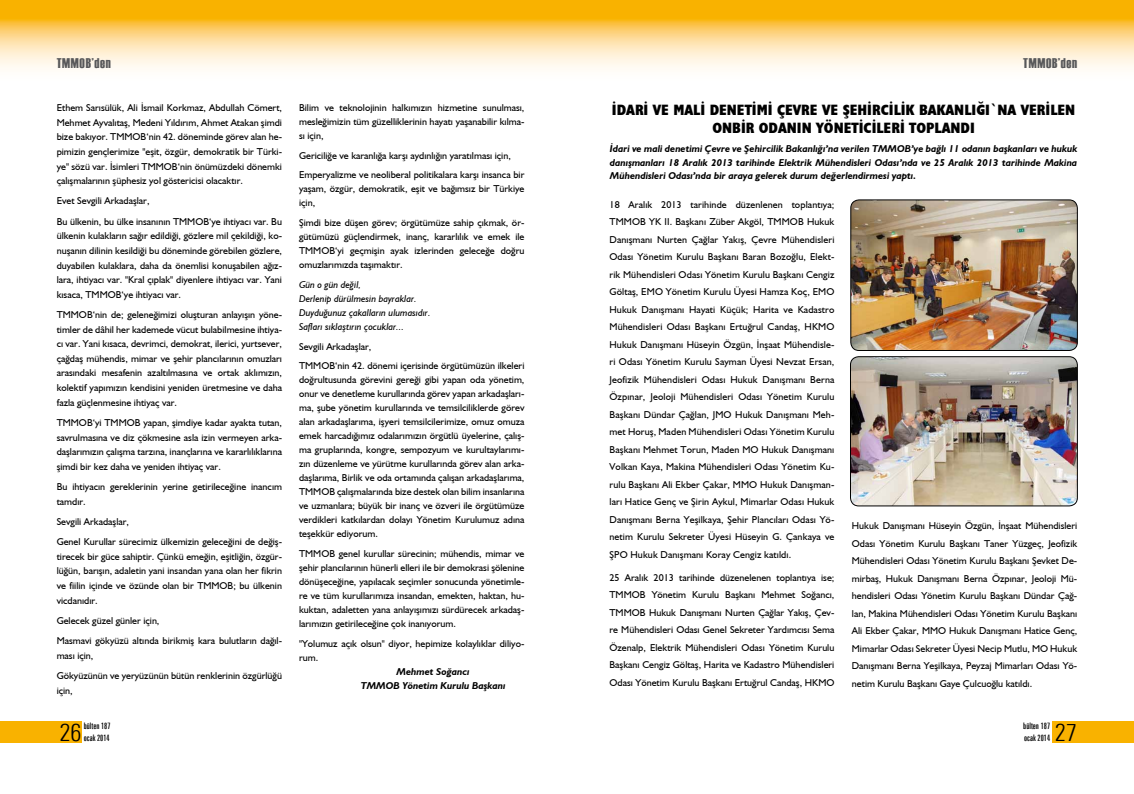
<style>
.page{position:relative;width:1134px;height:794px;background:#fff}
.page>*{position:absolute;margin:0;border:0;box-sizing:border-box;transform-origin:0 0}
.t1{font:300 condensed 24.1px "Zurich BT";color:#000}
.baslik_dar{font:700 condensed 15px/18px "Humanist 521 BT Xtra";color:#000;text-align:center}
.t2{font:14px "Haettenschweiler";letter-spacing:.05em;color:#58585a}
.bultenmetin{font:10px/17.5px "Humanist 521 BT";color:#000;text-align:justify}
.bultenmetin-2{font:italic 700 10px/13.5px "Humanist 521 BT";color:#000;text-align:justify}
.bultenmetin-3{font:italic 10px "Humanist 521 BT";color:#000}
.imza{font:italic 700 10px "Humanist 521 BT";color:#000}
.t3{font:extra-condensed 9px/12px "Zurich BT";color:#000}
</style>
<div class="page">
<svg style="left:0;top:0;width:1134px;height:68px;background:#fcd275"></svg>
<div style="left:1052px;top:721px;width:82px;height:22px;background:#f9b200"></div>
<div style="left:0;top:721px;width:82px;height:22px;background:#f9b200"></div>
<img style="left:851px;top:200px;width:226px;height:150px">
<div style="left:851px;top:200px;width:226px;height:150px;border:1px solid #000;border-radius:8px"></div>
<img style="left:850px;top:357px;width:227px;height:149px">
<div style="left:850px;top:356px;width:227px;height:150px;border:1px solid #000;border-radius:8px"></div>
<h3 class="t2" style="left:57px;top:54px;width:56px">TMMOB’den</h3>
<h3 class="t2" style="left:1023px;top:54px;width:56px">TMMOB’den</h3>
<p class="bultenmetin" style="left:57px;top:100px;width:227px;line-height:14.6px">Ethem Sarısülük, Ali İsmail Korkmaz, Abdullah Cömert, Mehmet Ayvalıtaş, Medeni Yıldırım, Ahmet Atakan şimdi bize bakıyor. TMMOB‘nin 42. döneminde görev alan he&shy;pimizin gençlerimize "eşit, özgür, demokratik bir Türki&shy;ye" sözü var. İsimleri TMMOB‘nin önümüzdeki dönemki çalışmalarının şüphesiz yol göstericisi olacaktır.</p>
<p class="bultenmetin" style="left:57px;top:192px;width:94px">Evet Sevgili Arkadaşlar,</p>
<p class="bultenmetin" style="left:57px;top:214px;width:227px;line-height:14.6px">Bu ülkenin, bu ülke insanının TMMOB‘ye ihtiyacı var. Bu ülkenin kulakların sağır edildiği, gözlere mil çekildiği, ko&shy;nuşanın dilinin kesildiği bu döneminde görebilen gözlere, duyabilen kulaklara, daha da önemlisi konuşabilen ağız&shy;lara, ihtiyacı var. "Kral çıplak" diyenlere ihtiyacı var. Yani kısaca, TMMOB‘ye ihtiyacı var.</p>
<p class="bultenmetin" style="left:57px;top:307px;width:227px;line-height:14.6px">TMMOB‘nin de; geleneğimizi oluşturan anlayışın yöne&shy;timler de dâhil her kademede vücut bulabilmesine ihtiya&shy;cı var. Yani kısaca, devrimci, demokrat, ilerici, yurtsever, çağdaş mühendis, mimar ve şehir plancılarının omuzları arasındaki mesafenin azaltılmasına ve ortak aklımızın, kolektif yapımızın kendisini yeniden üretmesine ve daha fazla güçlenmesine ihtiyaç var.</p>
<p class="bultenmetin" style="left:57px;top:415px;width:227px;line-height:14.6px">TMMOB‘yi TMMOB yapan, şimdiye kadar ayakta tutan, savrulmasına ve diz çökmesine asla izin vermeyen arka&shy;daşlarımızın çalışma tarzına, inançlarına ve kararlılıklarına şimdi bir kez daha ve yeniden ihtiyaç var.</p>
<p class="bultenmetin" style="left:57px;top:479px;width:227px;line-height:14.6px">Bu ihtiyacın gereklerinin yerine getirileceğine inancım tamdır.</p>
<p class="bultenmetin" style="left:57px;top:512px;width:74px">Sevgili Arkadaşlar,</p>
<p class="bultenmetin" style="left:57px;top:534px;width:227px;line-height:14.6px">Genel Kurullar sürecimiz ülkemizin geleceğini de değiş&shy;tirecek bir güce sahiptir. Çünkü emeğin, eşitliğin, özgür&shy;lüğün, barışın, adaletin yani insandan yana olan her fikrin ve fiilin içinde ve özünde olan bir TMMOB; bu ülkenin vicdanıdır.</p>
<p class="bultenmetin" style="left:57px;top:611px;width:104px">Gelecek güzel günler için,</p>
<p class="bultenmetin" style="left:57px;top:633px;width:227px;line-height:14.6px">Masmavi gökyüzü altında birikmiş kara bulutların dağıl&shy;ması için,</p>
<p class="bultenmetin" style="left:57px;top:668px;width:227px;line-height:14.6px">Gökyüzünün ve yeryüzünün bütün renklerinin özgürlüğü için,</p>
<p class="bultenmetin" style="left:299px;top:100px;width:227px;line-height:14px">Bilim ve teknolojinin halkımızın hizmetine sunulması, mesleğimizin tüm güzelliklerinin hayatı yaşanabilir kılma&shy;sı için,</p>
<p class="bultenmetin" style="left:299px;top:146px;width:213px">Gericiliğe ve karanlığa karşı aydınlığın yaratılması için,</p>
<p class="bultenmetin" style="left:299px;top:168px;width:227px;line-height:14px">Emperyalizme ve neoliberal politikalara karşı insanca bir yaşam, özgür, demokratik, eşit ve bağımsız bir Türkiye için,</p>
<p class="bultenmetin" style="left:299px;top:215px;width:227px;line-height:14px">Şimdi bize düşen görev; örgütümüze sahip çıkmak, ör&shy;gütümüzü güçlendirmek, inanç, kararlılık ve emek ile TMMOB‘yi geçmişin ayak izlerinden geleceğe doğru omuzlarımızda taşımaktır.</p>
<p class="bultenmetin-3" style="left:299px;top:278px;width:63px">Gün o gün değil,</p>
<p class="bultenmetin-3" style="left:299px;top:292px;width:119px">Derlenip dürülmesin bayraklar.</p>
<p class="bultenmetin-3" style="left:299px;top:306px;width:133px">Duyduğunuz çakalların ulumasıdır.</p>
<p class="bultenmetin-3" style="left:299px;top:320px;width:106px">Safları sıklaştırın çocuklar...</p>
<p class="bultenmetin" style="left:299px;top:337px;width:74px">Sevgili Arkadaşlar,</p>
<p class="bultenmetin" style="left:299px;top:358px;width:227px;line-height:14px">TMMOB‘nin 42. dönemi içerisinde örgütümüzün ilkeleri doğrultusunda görevini gereği gibi yapan oda yönetim, onur ve denetleme kurullarında görev yapan arkadaşları&shy;ma, şube yönetim kurullarında ve temsilciliklerde görev alan arkadaşlarıma, işyeri temsilcilerimize, omuz omuza emek harcadığımız odalarımızın örgütlü üyelerine, çalış&shy;ma gruplarında, kongre, sempozyum ve kurultaylarımı&shy;zın düzenleme ve yürütme kurullarında görev alan arka&shy;daşlarıma, Birlik ve oda ortamında çalışan arkadaşlarıma, TMMOB çalışmalarında bize destek olan bilim insanlarına ve uzmanlara; büyük bir inanç ve özveri ile örgütümüze verdikleri katkılardan dolayı Yönetim Kurulumuz adına teşekkür ediyorum.</p>
<p class="bultenmetin" style="left:299px;top:546px;width:227px;line-height:14px">TMMOB genel kurullar sürecinin; mühendis, mimar ve şehir plancılarının hünerli elleri ile bir demokrasi şölenine dönüşeceğine, yapılacak seçimler sonucunda yönetimle&shy;re ve tüm kurullarımıza insandan, emekten, haktan, hu&shy;kuktan, adaletten yana anlayışımızı sürdürecek arkadaş&shy;larımızın getirileceğine çok inanıyorum.</p>
<p class="bultenmetin" style="left:299px;top:636px;width:227px;line-height:14px">"Yolumuz açık olsun" diyor, hepimize kolaylıklar diliyo&shy;rum.</p>
<p class="imza" style="left:397px;top:665px;width:75px">Mehmet Soğancı</p>
<p class="imza" style="left:361px;top:679px;width:146px">TMMOB Yönetim Kurulu Başkanı</p>
<p class="baslik_dar" style="left:612px;top:100px;width:465px">İDARİ VE MALİ DENETİMİ ÇEVRE VE ŞEHİRCİLİK BAKANLIĞI`NA VERİLEN<br>ONBİR ODANIN YÖNETİCİLERİ TOPLANDI</p>
<p class="bultenmetin-2" style="left:610px;top:142px;width:469px">İdari ve mali denetimi Çevre ve Şehircilik Bakanlığı’na verilen TMMOB’ye bağlı 11 odanın başkanları ve hukuk danışmanları 18 Aralık 2013 tarihinde Elektrik Mühendisleri Odası’nda ve 25 Aralık 2013 tarihinde Makina Mühendisleri Odası’nda bir araya gelerek durum değerlendirmesi yaptı.</p>
<p class="bultenmetin" style="left:609px;top:195px;width:226px">18 Aralık 2013 tarihinde düzenlenen toplantıya; TMMOB YK II. Başkanı Züber Akgöl, TMMOB Hukuk Danışmanı Nurten Çağlar Yakış, Çevre Mühendisleri Odası Yönetim Kurulu Başkanı Baran Bozoğlu, Elekt&shy;rik Mühendisleri Odası Yönetim Kurulu Başkanı Cengiz Göltaş, EMO Yönetim Kurulu Üyesi Hamza Koç, EMO Hukuk Danışmanı Hayati Küçük; Harita ve Kadastro Mühendisleri Odası Başkanı Ertuğrul Candaş, HKMO Hukuk Danışmanı Hüseyin Özgün, İnşaat Mühendisle&shy;ri Odası Yönetim Kurulu Sayman Üyesi Nevzat Ersan, Jeofizik Mühendisleri Odası Hukuk Danışmanı Berna Özpınar, Jeoloji Mühendisleri Odası Yönetim Kurulu Başkanı Dündar Çağlan, JMO Hukuk Danışmanı Meh&shy;met Horuş, Maden Mühendisleri Odası Yönetim Kurulu Başkanı Mehmet Torun, Maden MO Hukuk Danışmanı Volkan Kaya, Makina Mühendisleri Odası Yönetim Ku&shy;rulu Başkanı Ali Ekber Çakar, MMO Hukuk Danışman&shy;ları Hatice Genç ve Şirin Aykul, Mimarlar Odası Hukuk Danışmanı Berna Yeşilkaya, Şehir Plancıları Odası Yö&shy;netim Kurulu Sekreter Üyesi Hüseyin G. Çankaya ve ŞPO Hukuk Danışmanı Koray Cengiz katıldı.</p>
<p class="bultenmetin" style="left:609px;top:568px;width:226px">25 Aralık 2013 tarihinde düzenelenen toplantıya ise; TMMOB Yönetim Kurulu Başkanı Mehmet Soğancı, TMMOB Hukuk Danışmanı Nurten Çağlar Yakış, Çev&shy;re Mühendisleri Odası Genel Sekreter Yardımcısı Sema Özenalp, Elektrik Mühendisleri Odası Yönetim Kurulu Başkanı Cengiz Göltaş, Harita ve Kadastro Mühendisleri Odası Yönetim Kurulu Başkanı Ertuğrul Candaş, HKMO</p>
<p class="bultenmetin" style="left:852px;top:517px;width:227px">Hukuk Danışmanı Hüseyin Özgün, İnşaat Mühendisleri Odası Yönetim Kurulu Başkanı Taner Yüzgeç, Jeofizik Mühendisleri Odası Yönetim Kurulu Başkanı Şevket De&shy;mirbaş, Hukuk Danışmanı Berna Özpınar, Jeoloji Mü&shy;hendisleri Odası Yönetim Kurulu Başkanı Dündar Çağ&shy;lan, Makina Mühendisleri Odası Yönetim Kurulu Başkanı Ali Ekber Çakar, MMO Hukuk Danışmanı Hatice Genç, Mimarlar Odası Sekreter Üyesi Necip Mutlu, MO Hukuk Danışmanı Berna Yeşilkaya, Peyzaj Mimarları Odası Yö&shy;netim Kurulu Başkanı Gaye Çulcuoğlu katıldı.</p>
<p class="t3" style="left:84px;top:720px;width:28px">bülten 187 ocak 2014</p>
<p class="t3" style="left:1023px;top:720px;width:28px">bülten 187</p>
<h1 class="t1" style="left:59px;top:718px;width:24px">26</h1>
<p class="t3" style="left:1024px;top:732px;width:28px">ocak 2014</p>
<h1 class="t1" style="left:1055px;top:718px;width:24px">27</h1>
</div>
